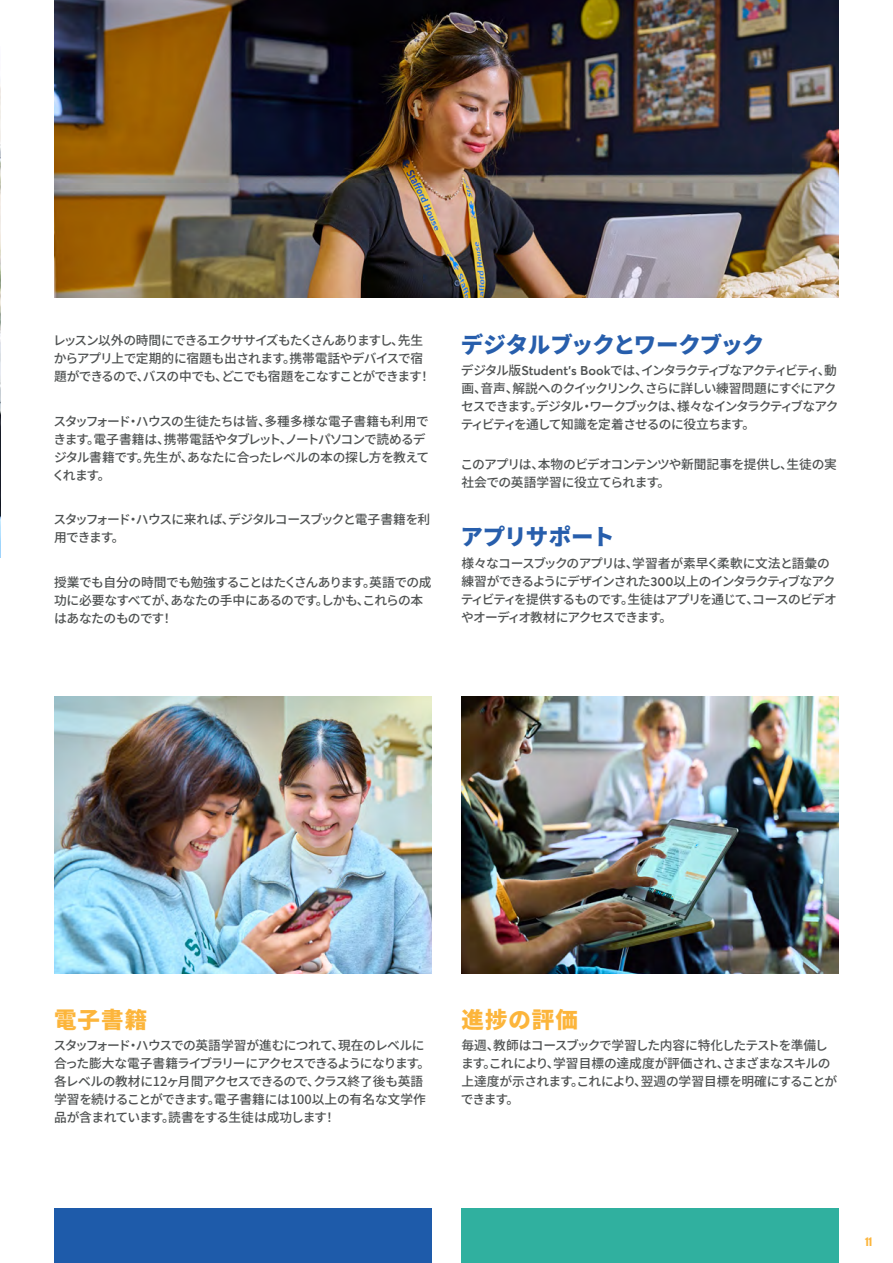
<style>
.page{position:relative;width:893px;height:1263px;background:#fff}
.page>*{position:absolute;margin:0;border:0;box-sizing:border-box;transform-origin:0 0}
.t1{font:800 22.5px "Source Han Sans JP";letter-spacing:-.04em;color:#275eac}
.t2{font:800 22.5px "Source Han Sans JP";letter-spacing:.05em;color:#fcb53b}
.t3{font:500 12.75px/18px "Source Han Sans JP";letter-spacing:-.06em;color:#4f5252}
.t4{font:500 12.75px/18px "Source Han Sans JP";letter-spacing:-.09em;color:#4f5252}
.t5{font:500 12.75px/18px "Source Han Sans JP";letter-spacing:-.04em;color:#4f5252}
.t6{font:800 12px "Alternate Gothic Cond ATF";color:#fcb53b}
.s1{font-family:"Averta Std";font-weight:600}
</style>
<div class="page">
<img style="left:54px;top:697px;width:378px;height:276px">
<div style="left:461px;top:1209px;width:378px;height:54px;background:#30b09f"></div>
<div style="left:54px;top:1209px;width:378px;height:54px;background:#1e5baa"></div>
<img style="left:461px;top:697px;width:378px;height:276px">
<img style="left:0;top:86px;width:1px;height:471px">
<img style="left:54px;top:0;width:785px;height:298px">
<p class="t3" style="left:53px;top:332px;width:379px">レッスン以外の時間にできるエクササイズもたくさんありますし、先生からアプリ上で定期的に宿題も出されます。携帯電話やデバイスで宿題ができるので、バスの中でも、どこでも宿題をこなすことができます！</p>
<p class="t5" style="left:52px;top:412px;width:378px">スタッフォード・ハウスの生徒たちは皆、多種多様な電子書籍も利用できます。電子書籍は、携帯電話やタブレット、ノートパソコンで読めるデジタル書籍です。先生が、あなたに合ったレベルの本の探し方を教えてくれます。</p>
<p class="t4" style="left:53px;top:511px;width:378px">スタッフォード・ハウスに来れば、デジタルコースブックと電子書籍を利用できます。</p>
<p class="t3" style="left:54px;top:573px;width:379px">授業でも自分の時間でも勉強することはたくさんあります。英語での成功に必要なすべてが、あなたの手中にあるのです。しかも、これらの本はあなたのものです！</p>
<p class="t1" style="left:461px;top:332px;width:305px">デジタルブックとワークブック</p>
<p class="t4" style="left:461px;top:362px;width:379px">デジタル版<span class="s1">Student's Book</span>では、インタラクティブなアクティビティ、動画、音声、解説へのクイックリンク、さらに詳しい練習問題にすぐにアクセスできます。デジタル・ワークブックは、様々なインタラクティブなアクティビティを通して知識を定着させるのに役立ちます。</p>
<p class="t5" style="left:460px;top:456px;width:378px">このアプリは、本物のビデオコンテンツや新聞記事を提供し、生徒の実社会での英語学習に役立てられます。</p>
<p class="t1" style="left:461px;top:524px;width:155px">アプリサポート</p>
<p class="t3" style="left:461px;top:554px;width:377px">様々なコースブックのアプリは、学習者が素早く柔軟に文法と語彙の練習ができるようにデザインされた<span class="s1">300</span>以上のインタラクティブなアクティビティを提供するものです。生徒はアプリを通じて、コースのビデオやオーディオ教材にアクセスできます。</p>
<p class="t2" style="left:54px;top:1007px;width:95px">電子書籍</p>
<p class="t3" style="left:53px;top:1036px;width:378px">スタッフォード・ハウスでの英語学習が進むにつれて、現在のレベルに合った膨大な電子書籍ライブラリーにアクセスできるようになります。各レベルの教材に12ヶ月間アクセスできるので、クラス終了後も英語学習を続けることができます。電子書籍には100以上の有名な文学作品が含まれています。読書をする生徒は成功します！</p>
<p class="t2" style="left:461px;top:1007px;width:118px">進捗の評価</p>
<p class="t3" style="left:461px;top:1036px;width:378px">毎週、教師はコースブックで学習した内容に特化したテストを準備します。これにより、学習目標の達成度が評価され、さまざまなスキルの上達度が示されます。これにより、翌週の学習目標を明確にすることができます。</p>
<p class="t6" style="left:865px;top:1234px;width:9px">11</p>
</div>
